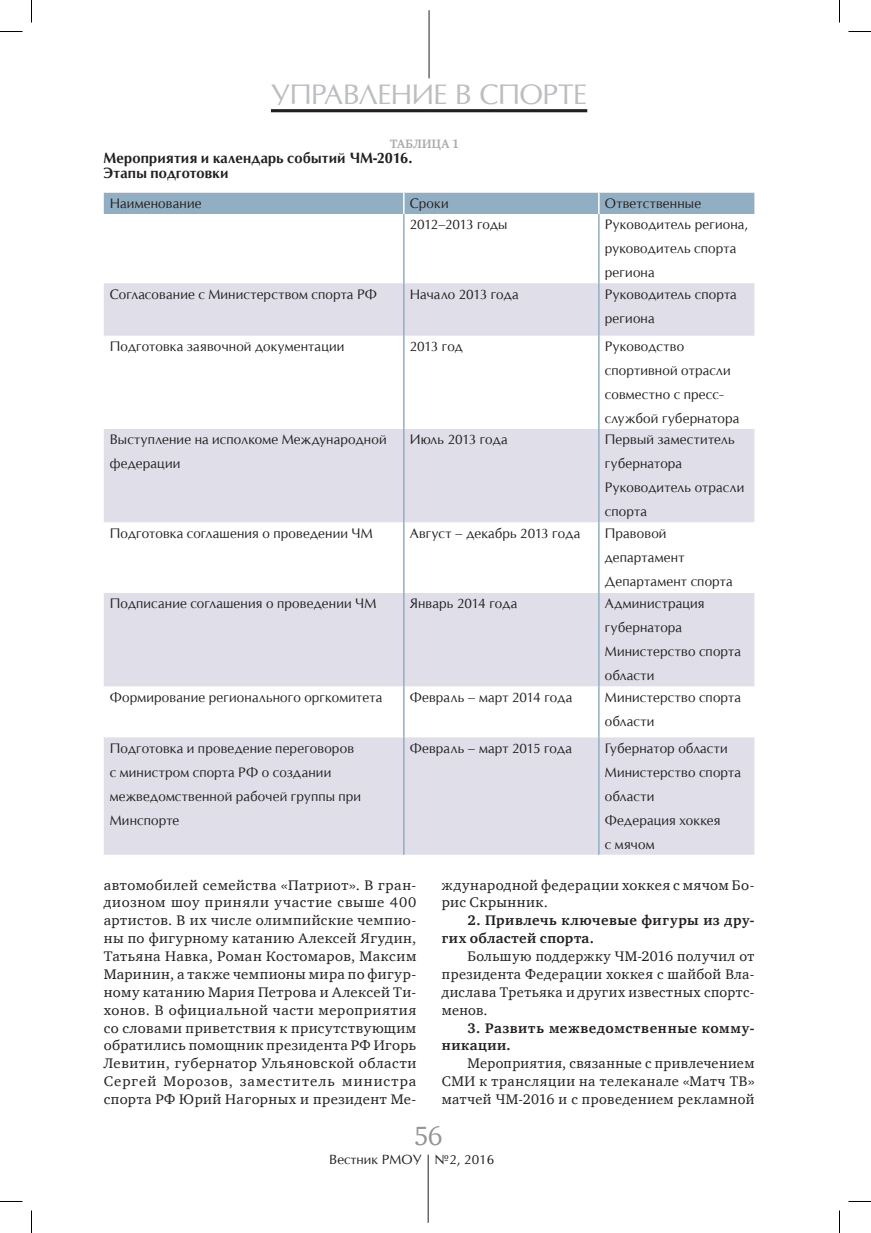
<style>
.page{position:relative;width:871px;height:1233px;background:#fff}
.page>*{position:absolute;margin:0;border:0;box-sizing:border-box;transform-origin:0 0}
.РУБРИКА_большая{font:27px "Opium New C";letter-spacing:-.04em;color:#bcbdc0}
.t1{font:27px "Charter C";color:#939598}
._2_ОСНОВНОЙ_ТЕКСТ{font:14.25px/17.9px "Charter C";letter-spacing:.035em;color:#231f20;text-align:justify;scale:1.04 1}
._2_ОСНОВНОЙ_ТЕКСТ-2{font:14.25px/17.9px "Charter C";letter-spacing:.035em;color:#231f20;text-align:justify}
._2_ОСНОВНОЙ_ТЕКСТ-3{font:700 14.25px/17.9px "Charter C";letter-spacing:.035em;color:#231f20}
.ОСНОВНОЙ_ТЕКСТ{font:700 14.25px "Opium New C";letter-spacing:.015em;color:#231f20}
.ОСНОВНОЙ_ТЕКСТ-2{font:13.2px/24px "Opium New C";letter-spacing:.01em;color:#231f20}
.ОСНОВНОЙ_ТЕКСТ-3{font:13.2px "Opium New C";letter-spacing:-.01em;color:#231f20}
.t2{font:12.75px "Opium New C";color:#231f20}
.подпись_под_фото-1{font:700 12.45px "Charter C";letter-spacing:.03em;color:#a8a9ad}
</style>
<div class="page">
<hr style="left:428px;top:1154px;width:1px;height:68px;background:#231f20">
<hr style="left:429px;top:10px;width:1px;height:68px;background:#231f20">
<hr style="left:271px;top:109px;width:316px;height:3px;background:#231f20">
<div style="left:104px;top:193px;width:650px;height:21px;background:#92aec2"></div>
<div style="left:104px;top:283px;width:650px;height:53px;background:#dfdee9"></div>
<svg style="left:104px;top:429px;width:650px;height:425px;fill:#dfdee9"></svg>
<hr style="left:403px;top:193px;width:2px;height:21px;background:#fff">
<hr style="left:598px;top:193px;width:2px;height:21px;background:#fff">
<hr style="left:403px;top:214px;width:2px;height:69px;background:#92aec2">
<hr style="left:598px;top:214px;width:2px;height:69px;background:#92aec2">
<hr style="left:403px;top:283px;width:2px;height:53px;background:#92aec2">
<hr style="left:598px;top:283px;width:2px;height:53px;background:#92aec2">
<hr style="left:403px;top:336px;width:2px;height:93px;background:#92aec2">
<hr style="left:598px;top:336px;width:2px;height:93px;background:#92aec2">
<hr style="left:403px;top:429px;width:2px;height:93px;background:#92aec2">
<hr style="left:598px;top:429px;width:2px;height:93px;background:#92aec2">
<hr style="left:403px;top:522px;width:2px;height:71px;background:#92aec2">
<hr style="left:598px;top:522px;width:2px;height:71px;background:#92aec2">
<hr style="left:403px;top:593px;width:2px;height:93px;background:#92aec2">
<hr style="left:598px;top:593px;width:2px;height:93px;background:#92aec2">
<hr style="left:403px;top:686px;width:2px;height:51px;background:#92aec2">
<hr style="left:598px;top:686px;width:2px;height:51px;background:#92aec2">
<hr style="left:403px;top:737px;width:2px;height:117px;background:#92aec2">
<hr style="left:598px;top:737px;width:2px;height:117px;background:#92aec2">
<svg style="left:0;top:31px;width:22px;height:1px"></svg>
<svg style="left:848px;top:31px;width:23px;height:1px"></svg>
<svg style="left:0;top:1201px;width:22px;height:1px"></svg>
<svg style="left:848px;top:1201px;width:23px;height:1px"></svg>
<svg style="left:31px;top:0;width:1px;height:23px"></svg>
<svg style="left:31px;top:1210px;width:1px;height:22px"></svg>
<svg style="left:839px;top:0;width:1px;height:23px"></svg>
<svg style="left:839px;top:1210px;width:1px;height:22px"></svg>
<p class="РУБРИКА_большая" style="left:271px;top:78px;width:317px">УПРАВЛЕНИЕ В СПОРТЕ</p>
<p class="подпись_под_фото-1" style="left:390px;top:137px;width:71px">ТАБЛИЦА 1</p>
<p class="ОСНОВНОЙ_ТЕКСТ" style="left:104px;top:149px;width:311px">Мероприятия и календарь событий ЧМ-2016.</p>
<p class="ОСНОВНОЙ_ТЕКСТ" style="left:104px;top:164px;width:127px">Этапы подготовки</p>
<p class="ОСНОВНОЙ_ТЕКСТ-2" style="left:110px;top:191px;width:93px">Наименование</p>
<p class="ОСНОВНОЙ_ТЕКСТ-2" style="left:410px;top:191px;width:40px">Сроки</p>
<p class="ОСНОВНОЙ_ТЕКСТ-2" style="left:605px;top:191px;width:98px">Ответственные</p>
<p class="ОСНОВНОЙ_ТЕКСТ-3" style="left:410px;top:216px;width:99px">2012–2013 годы</p>
<p class="ОСНОВНОЙ_ТЕКСТ-2" style="left:605px;top:212px;width:145px">Руководитель региона, руководитель спорта региона</p>
<p class="ОСНОВНОЙ_ТЕКСТ-2" style="left:110px;top:282px;width:269px">Согласование с Министерством спорта РФ</p>
<p class="ОСНОВНОЙ_ТЕКСТ-2" style="left:410px;top:282px;width:110px">Начало 2013 года</p>
<p class="ОСНОВНОЙ_ТЕКСТ-2" style="left:605px;top:282px;width:133px">Руководитель спорта региона</p>
<p class="ОСНОВНОЙ_ТЕКСТ-2" style="left:110px;top:334px;width:236px">Подготовка заявочной документации</p>
<p class="ОСНОВНОЙ_ТЕКСТ-2" style="left:410px;top:334px;width:54px">2013 год</p>
<p class="ОСНОВНОЙ_ТЕКСТ-2" style="left:605px;top:334px;width:136px">Руководство спортивной отрасли совместно с пресс&shy;службой губернатора</p>
<p class="ОСНОВНОЙ_ТЕКСТ-2" style="left:110px;top:427px;width:278px">Выступление на исполкоме Международной федерации</p>
<p class="ОСНОВНОЙ_ТЕКСТ-2" style="left:410px;top:427px;width:99px">Июль 2013 года</p>
<p class="ОСНОВНОЙ_ТЕКСТ-2" style="left:605px;top:427px;width:131px">Первый заместитель губернатора</p>
<p class="ОСНОВНОЙ_ТЕКСТ-2" style="left:605px;top:475px;width:141px">Руководитель отрасли спорта</p>
<p class="ОСНОВНОЙ_ТЕКСТ-2" style="left:110px;top:520px;width:264px">Подготовка соглашения о проведении ЧМ</p>
<p class="ОСНОВНОЙ_ТЕКСТ-2" style="left:410px;top:520px;width:172px">Август – декабрь 2013 года</p>
<p class="ОСНОВНОЙ_ТЕКСТ-2" style="left:605px;top:520px;width:81px">Правовой департамент</p>
<p class="ОСНОВНОЙ_ТЕКСТ-2" style="left:605px;top:568px;width:129px">Департамент спорта</p>
<p class="ОСНОВНОЙ_ТЕКСТ-2" style="left:110px;top:591px;width:268px">Подписание соглашения о проведении ЧМ</p>
<p class="ОСНОВНОЙ_ТЕКСТ-2" style="left:410px;top:591px;width:109px">Январь 2014 года</p>
<p class="ОСНОВНОЙ_ТЕКСТ-2" style="left:605px;top:591px;width:101px">Администрация губернатора</p>
<p class="ОСНОВНОЙ_ТЕКСТ-2" style="left:605px;top:639px;width:138px">Министерство спорта области</p>
<p class="ОСНОВНОЙ_ТЕКСТ-2" style="left:110px;top:684px;width:274px">Формирование регионального оргкомитета</p>
<p class="ОСНОВНОЙ_ТЕКСТ-2" style="left:410px;top:684px;width:164px">Февраль – март 2014 года</p>
<p class="ОСНОВНОЙ_ТЕКСТ-2" style="left:605px;top:684px;width:138px">Министерство спорта области</p>
<p class="ОСНОВНОЙ_ТЕКСТ-2" style="left:110px;top:735px;width:253px">Подготовка и проведение переговоров с министром спорта РФ о создании межведомственной рабочей группы при<br>Минспорте</p>
<p class="ОСНОВНОЙ_ТЕКСТ-2" style="left:410px;top:735px;width:164px">Февраль – март 2015 года</p>
<p class="ОСНОВНОЙ_ТЕКСТ-2" style="left:605px;top:735px;width:124px">Губернатор области</p>
<p class="ОСНОВНОЙ_ТЕКСТ-2" style="left:605px;top:759px;width:138px">Министерство спорта области</p>
<p class="ОСНОВНОЙ_ТЕКСТ-2" style="left:605px;top:807px;width:117px">Федерация хоккея с мячом</p>
<p class="_2_ОСНОВНОЙ_ТЕКСТ" style="left:104px;top:876px;width:302px">автомобилей семейства «Патриот». В гран&shy;диозном шоу приняли участие свыше 400 артистов. В их числе олимпийские чемпио&shy;ны по фигурному катанию Алексей Ягудин, Татьяна Навка, Роман Костомаров, Максим Маринин, а также чемпионы мира по фигур&shy;ному катанию Мария Петрова и Алексей Ти&shy;хонов. В официальной части мероприятия со словами приветствия к присутствующим обратились помощник президента РФ Игорь Левитин, губернатор Ульяновской области Сергей Морозов, заместитель министра спорта РФ Юрий Нагорных и президент Ме-</p>
<p class="_2_ОСНОВНОЙ_ТЕКСТ" style="left:442px;top:876px;width:302px">ждународной федерации хоккея с мячом Бо&shy;рис Скрынник.</p>
<p class="_2_ОСНОВНОЙ_ТЕКСТ-3" style="left:442px;top:911px;width:314px;text-indent:26px">2. Привлечь ключевые фигуры из дру&shy;гих областей спорта.</p>
<p class="_2_ОСНОВНОЙ_ТЕКСТ-2" style="left:442px;top:947px;width:314px;text-indent:26px">Большую поддержку ЧМ-2016 получил от президента Федерации хоккея с шайбой Вла&shy;дислава Третьяка и других известных спортс&shy;менов.</p>
<p class="_2_ОСНОВНОЙ_ТЕКСТ-3" style="left:442px;top:1018px;width:314px;text-indent:26px">3. Развить межведомственные комму&shy;никации.</p>
<p class="_2_ОСНОВНОЙ_ТЕКСТ-2" style="left:442px;top:1054px;width:314px;text-indent:26px">Мероприятия, связанные с привлечением СМИ к трансляции на телеканале «Матч ТВ» матчей ЧМ-2016 и с проведением рекламной</p>
<h1 class="t1" style="left:414px;top:1121px;width:30px">56</h1>
<p class="t2" style="left:329px;top:1151px;width:167px">Вестник РМОУ №2, 2016</p>
</div>
